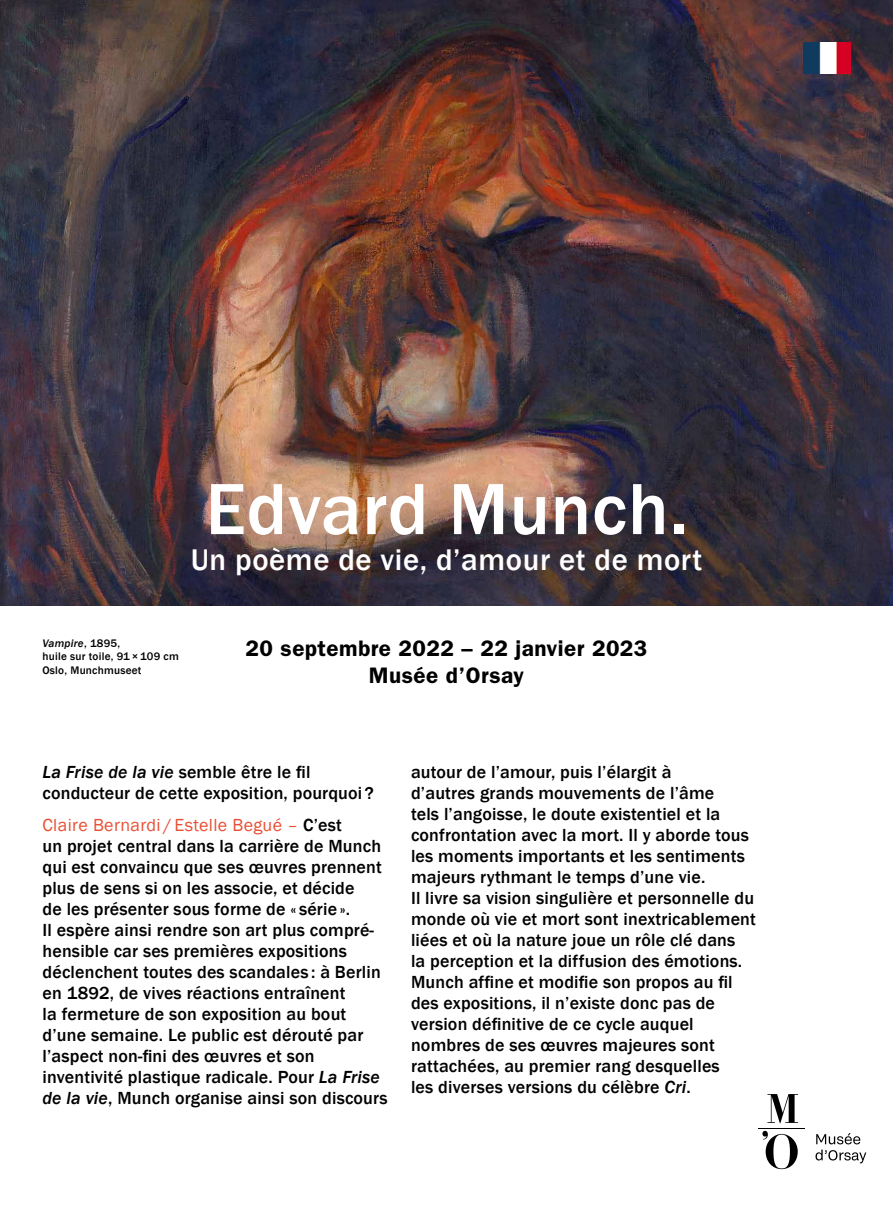
<style>
.page{position:relative;width:893px;height:1212px;background:#fff}
.page>*{position:absolute;margin:0;border:0;box-sizing:border-box;transform-origin:0 0}
.t1{font:500 75px "Franklin Gothic";letter-spacing:.01em;color:#fff}
.t2{font:500 30.75px "Franklin Gothic";letter-spacing:.02em;color:#fff}
.t3{font:600 22.5px/27px "Franklin Gothic";letter-spacing:.02em;color:#000;text-align:center}
.t4{font:500 18px/21px "Franklin Gothic";letter-spacing:.01em;color:#000}
.t5{font:500 11.25px/13.5px "Franklin Gothic";letter-spacing:.02em;color:#000}
.s1{font-style:italic}
.s2{font-weight:400;color:#e94f35}
</style>
<div class="page">
<img style="left:0;top:0;width:893px;height:606px">
<svg style="left:815px;top:1133px;width:51px;height:30px"></svg>
<svg style="left:767px;top:1094px;width:31px;height:29px"></svg>
<hr style="left:759px;top:1128px;width:46px;height:1px;background:#000">
<svg style="left:762px;top:1131px;width:36px;height:38px"></svg>
<img style="left:804px;top:43px;width:46px;height:31px">
<h1 class="t1" style="left:206px;top:463px;width:483px">Edvard Munch.</h1>
<h2 class="t2" style="left:191px;top:541px;width:513px">Un poème de vie, d’amour et de mort</h2>
<p class="t5" style="left:43px;top:636px;width:138px"><span class="s1">Vampire</span>, 1895,<br>huile sur toile, 91 × 109 cm<br>Oslo, Munchmuseet</p>
<p class="t3" style="left:246px;top:635px;width:403px">20 septembre 2022 – 22 janvier 2023<br>Musée d’Orsay</p>
<p class="t4" style="left:43px;top:762px;width:333px"><span class="s1">La Frise de la vie</span> semble être le fil conducteur de cette exposition, pourquoi ?</p>
<p class="t4" style="left:43px;top:814px;width:347px"><span class="s2">Claire Bernardi / Estelle Begué –</span> C’est<br>un projet central dans la carrière de Munch qui est convaincu que ses œuvres prennent plus de sens si on les associe, et décide<br>de les présenter sous forme de « série ».<br>Il espère ainsi rendre son art plus compré&shy;hensible car ses premières expositions déclenchent toutes des scandales : à Berlin en 1892, de vives réactions entraînent<br>la fermeture de son exposition au bout d’une semaine. Le public est dérouté par l’aspect non-fini des œuvres et son inventivité plastique radicale. Pour <span class="s1">La Frise de la vie</span>, Munch organise ainsi son discours</p>
<p class="t4" style="left:411px;top:762px;width:346px">autour de l’amour, puis l’élargit à<br>d’autres grands mouvements de l’âme<br>tels l’angoisse, le doute existentiel et la confrontation avec la mort. Il y aborde tous les moments importants et les sentiments majeurs rythmant le temps d’une vie.<br>Il livre sa vision singulière et personnelle du monde où vie et mort sont inextricablement liées et où la nature joue un rôle clé dans<br>la perception et la diffusion des émotions.<br>Munch affine et modifie son propos au fil des expositions, il n’existe donc pas de version définitive de ce cycle auquel nombres de ses œuvres majeures sont rattachées, au premier rang desquelles<br>les diverses versions du célèbre <span class="s1">Cri</span>.</p>
</div>
